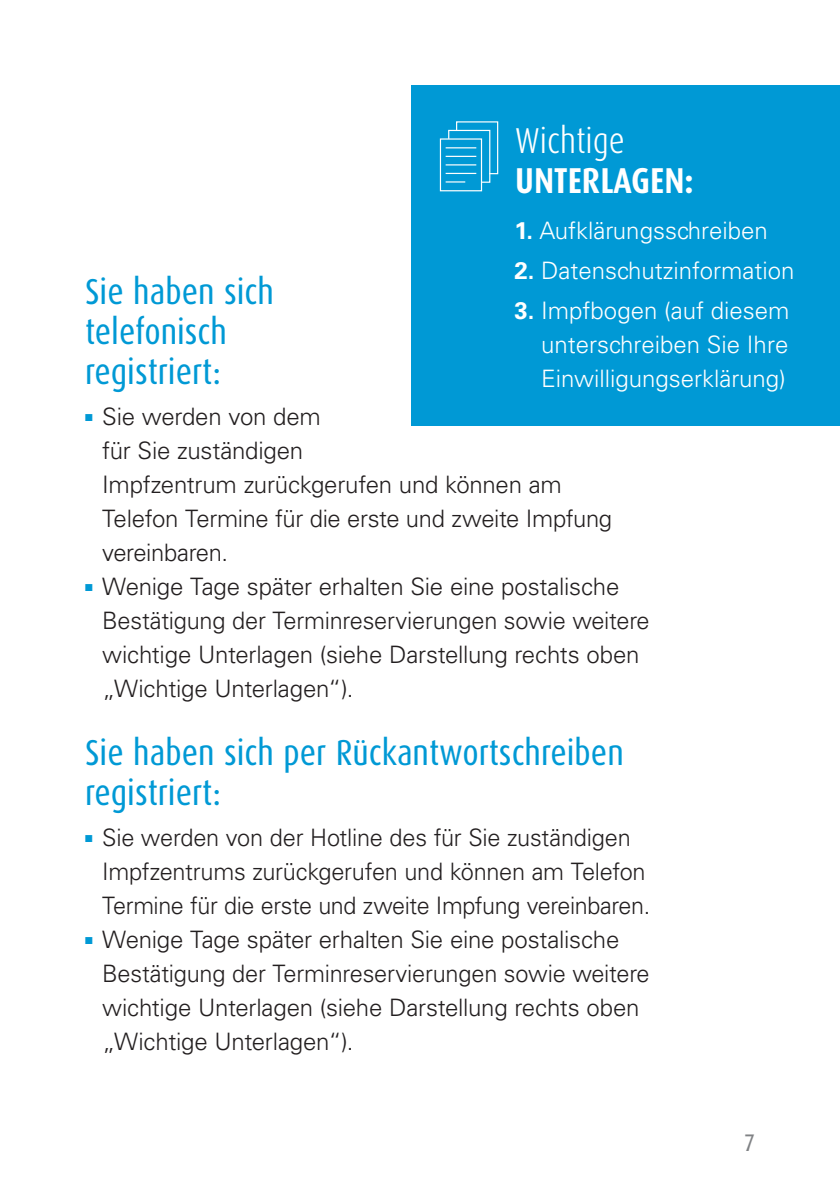
<style>
.page{position:relative;width:840px;height:1191px;background:#fff}
.page>*{position:absolute;margin:0;border:0;box-sizing:border-box;transform-origin:0 0}
.Headline_2{font:36px/40px "Dax Condensed";color:#0099d5}
.Fließtext{font:700 36px/40px "Dax Condensed";color:#fff}
.t1{font:300 24px/34px "Univers LT Std";letter-spacing:-.01em;color:#231f20}
.Fließtext-2{font:300 24px/34px "Univers LT Std";color:#fff}
.t2{font:24px "Dax Condensed";color:#808285}
.s1{font-weight:300}
.s2{font-weight:700}
</style>
<div class="page">
<div style="left:411px;top:85px;width:428px;height:340px;background:#0099d5"></div>
<div style="left:439px;top:138px;width:43px;height:53px;border:1px solid #fff"></div>
<svg style="left:445px;top:121px;width:53px;height:62px"></svg>
<p class="Fließtext" style="left:515px;top:120px;width:180px"><span class="s1">Wichtige<br></span>UNTERLAGEN:</p>
<p class="Fließtext-2" style="left:514px;top:213px;width:255px"><span class="s2">1.</span> Aufklärungsschreiben</p>
<p class="Fließtext-2" style="left:514px;top:253px;width:281px"><span class="s2">2.</span> Datenschutzinformation</p>
<p class="Fließtext-2" style="left:514px;top:293px;width:276px"><span class="s2">3.</span> Impfbogen (auf diesem</p>
<p class="Fließtext-2" style="left:541px;top:327px;width:248px">unterschreiben Sie Ihre<br>Einwilligungserklärung)</p>
<h2 class="Headline_2" style="left:85px;top:272px;width:190px">Sie haben sich telefonisch registriert:</h2>
<p class="t1" style="left:102px;top:399px;width:511px;text-indent:-17px"><sup>■</sup> Sie werden von dem<br>für Sie zuständigen<br>Impfzentrum zurückgerufen und können am<br>Telefon Termine für die erste und zweite Impfung vereinbaren.</p>
<p class="t1" style="left:102px;top:569px;width:548px;text-indent:-17px"><sup>■</sup> Wenige Tage später erhalten Sie eine postalische Bestätigung der Terminreservierungen sowie weitere wichtige Unterlagen (siehe Darstellung rechts oben „Wichtige Unterlagen“).</p>
<h2 class="Headline_2" style="left:85px;top:733px;width:540px">Sie haben sich per Rückantwortschreiben registriert:</h2>
<p class="t1" style="left:102px;top:821px;width:549px;text-indent:-17px"><sup>■</sup> Sie werden von der Hotline des für Sie zuständigen<br>Impfzentrums zurückgerufen und können am Telefon<br>Termine für die erste und zweite Impfung vereinbaren.</p>
<p class="t1" style="left:102px;top:923px;width:548px;text-indent:-17px"><sup>■</sup> Wenige Tage später erhalten Sie eine postalische Bestätigung der Terminreservierungen sowie weitere wichtige Unterlagen (siehe Darstellung rechts oben „Wichtige Unterlagen“).</p>
<p class="t2" style="left:743px;top:1129px;width:12px">7</p>
</div>
